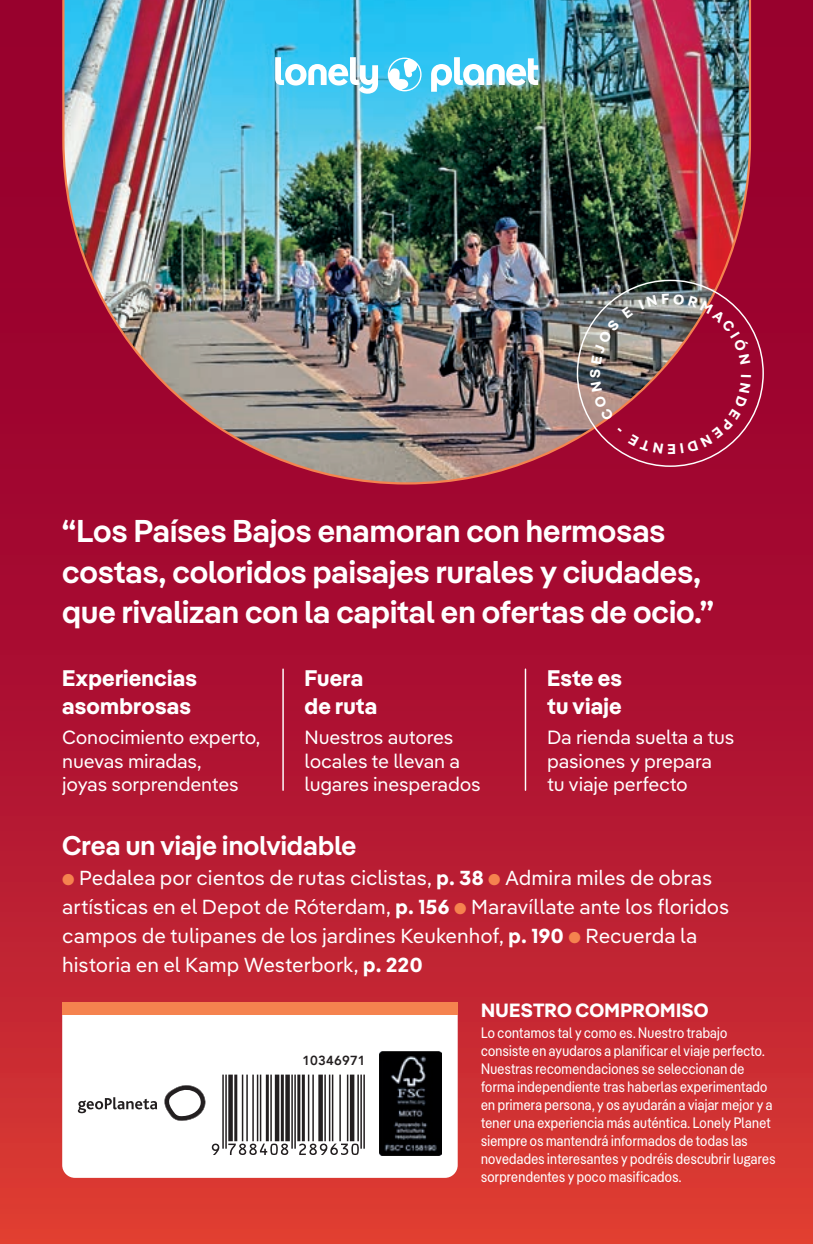
<style>
.page{position:relative;width:813px;height:1244px;background:#fff}
.page>*{position:absolute;margin:0;border:0;box-sizing:border-box;transform-origin:0 0}
.BC__QUOTE{font:600 31.5px/40.5px "Pangea";letter-spacing:.005em;color:#fff}
.BC__BUILD_A_TRIP_TITLE{font:600 27px "Pangea";letter-spacing:.005em;color:#fff}
.BC__AMAZING_EXPERIENCES_TITLE{font:700 22.5px/28.1px "Pangea";letter-spacing:.01em;color:#fff}
.BC__BUILD_A_TRIP_TEXT{font:20.25px/29.2px "Pangea Text";color:#fff}
.BC__AMAZING_EXPERIENCES_TEXT{font:19.12px/23.6px "Pangea Text";letter-spacing:-.01em;color:#fff}
.BC__AMAZING_EXPERIENCES_TEXT-2{font:700 19.12px "Pangea";letter-spacing:.015em;color:#fff}
.BC__AMAZING_EXPERIENCES_TEXT-3{font:15.08px/18px "Pangea Cond Regular LP";letter-spacing:.02em;color:#fff}
.t1{font:700 14.17px "Pangea";color:#fff}
.t2{font:800 13.05px "Avenir";letter-spacing:.015em;color:#231f20}
.s1{color:#f5834f}
.s2{font-weight:700}
</style>
<div class="page">
<div style="left:0;top:0;width:813px;height:1243px;background:linear-gradient(to bottom,#8b002d,#d23234)"></div>
<img style="left:62px;top:0;width:689px;height:484px">
<svg style="left:275px;top:57px;width:103px;height:37px"></svg>
<svg style="left:431px;top:57px;width:107px;height:35px"></svg>
<svg style="left:388px;top:58px;width:34px;height:33px"></svg>
<hr style="left:282px;top:669px;width:2px;height:121px;background:#fff">
<hr style="left:525px;top:669px;width:1px;height:121px;background:#fff">
<svg style="left:62px;top:1014px;width:396px;height:163px"></svg>
<div style="left:62px;top:1002px;width:396px;height:12px;background:#f5834f"></div>
<img style="left:379px;top:1051px;width:63px;height:103px">
<svg style="left:78px;top:1097px;width:79px;height:16px"></svg>
<svg style="left:164px;top:1083px;width:42px;height:37px"></svg>
<hr style="left:363px;top:1074px;width:2px;height:74px;background:#231f20">
<hr style="left:360px;top:1074px;width:2px;height:74px;background:#231f20">
<hr style="left:357px;top:1074px;width:2px;height:67px;background:#231f20">
<hr style="left:350px;top:1074px;width:4px;height:67px;background:#231f20">
<hr style="left:347px;top:1074px;width:1px;height:67px;background:#231f20">
<hr style="left:339px;top:1074px;width:2px;height:67px;background:#231f20">
<hr style="left:332px;top:1074px;width:1px;height:67px;background:#231f20">
<hr style="left:329px;top:1074px;width:1px;height:67px;background:#231f20">
<hr style="left:324px;top:1074px;width:2px;height:67px;background:#231f20">
<div style="left:318px;top:1074px;width:5px;height:67px;background:#231f20"></div>
<hr style="left:312px;top:1074px;width:2px;height:67px;background:#231f20">
<hr style="left:308px;top:1074px;width:1px;height:67px;background:#231f20">
<hr style="left:302px;top:1074px;width:3px;height:67px;background:#231f20">
<hr style="left:297px;top:1074px;width:3px;height:67px;background:#231f20">
<hr style="left:294px;top:1074px;width:2px;height:74px;background:#231f20">
<hr style="left:291px;top:1074px;width:2px;height:74px;background:#231f20">
<div style="left:285px;top:1074px;width:5px;height:67px;background:#231f20"></div>
<hr style="left:281px;top:1074px;width:3px;height:67px;background:#231f20">
<hr style="left:275px;top:1074px;width:4px;height:67px;background:#231f20">
<hr style="left:270px;top:1074px;width:2px;height:67px;background:#231f20">
<hr style="left:266px;top:1074px;width:3px;height:67px;background:#231f20">
<hr style="left:260px;top:1074px;width:1px;height:67px;background:#231f20">
<hr style="left:257px;top:1074px;width:1px;height:67px;background:#231f20">
<hr style="left:252px;top:1074px;width:2px;height:67px;background:#231f20">
<hr style="left:246px;top:1074px;width:2px;height:67px;background:#231f20">
<hr style="left:242px;top:1074px;width:1px;height:67px;background:#231f20">
<hr style="left:234px;top:1074px;width:3px;height:67px;background:#231f20">
<div style="left:228px;top:1074px;width:5px;height:67px;background:#231f20"></div>
<hr style="left:225px;top:1074px;width:2px;height:74px;background:#231f20">
<hr style="left:222px;top:1074px;width:2px;height:74px;background:#231f20">
<svg style="left:212px;top:1143px;width:147px;height:11px"></svg>
<svg style="left:591px;top:382px;width:23px;height:39px"></svg>
<img style="left:591px;top:293px;width:159px;height:71px">
<div style="left:628px;top:375px;width:123px;height:79px;background:#9f042f"></div>
<svg style="left:618px;top:428px;width:4px;height:4px"></svg>
<p class="t1" style="left:585px;top:378px;width:10px;rotate:-90deg">S</p>
<p class="BC__QUOTE" style="left:62px;top:510px;width:653px">“Los Países Bajos enamoran con hermosas costas, coloridos paisajes rurales y ciudades, que rivalizan con la capital en ofertas de ocio.”</p>
<p class="BC__AMAZING_EXPERIENCES_TITLE" style="left:62px;top:663px;width:136px">Experiencias asombrosas</p>
<p class="BC__AMAZING_EXPERIENCES_TEXT" style="left:62px;top:724px;width:200px">Conocimiento experto,</p>
<p class="BC__AMAZING_EXPERIENCES_TEXT" style="left:62px;top:748px;width:141px">nuevas miradas,</p>
<p class="BC__AMAZING_EXPERIENCES_TEXT" style="left:62px;top:771px;width:178px">joyas sorprendentes</p>
<p class="BC__AMAZING_EXPERIENCES_TITLE" style="left:305px;top:663px;width:74px">Fuera de ruta</p>
<p class="BC__AMAZING_EXPERIENCES_TEXT" style="left:305px;top:724px;width:150px">Nuestros autores</p>
<p class="BC__AMAZING_EXPERIENCES_TEXT" style="left:305px;top:748px;width:178px">locales te llevan a lugares inesperados</p>
<p class="BC__AMAZING_EXPERIENCES_TITLE" style="left:547px;top:663px;width:77px">Este es tu viaje</p>
<p class="BC__AMAZING_EXPERIENCES_TEXT" style="left:547px;top:724px;width:189px">Da rienda suelta a tus pasiones y prepara tu viaje perfecto</p>
<p class="BC__BUILD_A_TRIP_TITLE" style="left:62px;top:826px;width:296px">Crea un viaje inolvidable</p>
<p class="BC__BUILD_A_TRIP_TEXT" style="left:62px;top:861px;width:668px"><span class="s1">●</span> Pedalea por cientos de rutas ciclistas, <span class="s2">p. 38</span> <span class="s1">●</span> Admira miles de obras artísticas en el Depot de Róterdam, <span class="s2">p. 156</span> <span class="s1">●</span> Maravíllate ante los floridos campos de tulipanes de los jardines Keukenhof, <span class="s2">p. 190</span> <span class="s1">●</span> Recuerda la historia en el Kamp Westerbork, <span class="s2">p. 220</span></p>
<p class="BC__AMAZING_EXPERIENCES_TEXT-2" style="left:481px;top:996px;width:229px">NUESTRO COMPROMISO</p>
<p class="BC__AMAZING_EXPERIENCES_TEXT-3" style="left:481px;top:1023px;width:296px">Lo contamos tal y como es. Nuestro trabajo consiste en ayudaros a planificar el viaje perfecto.<br>Nuestras recomendaciones se seleccionan de forma independiente tras haberlas experimentado en primera persona, y os ayudarán a viajar mejor y a tener una experiencia más auténtica. Lonely Planet siempre os mantendrá informados de todas las novedades interesantes y podréis descubrir lugares sorprendentes y poco masificados.</p>
<p class="t2" style="left:303px;top:1049px;width:64px">10346971</p>
</div>
